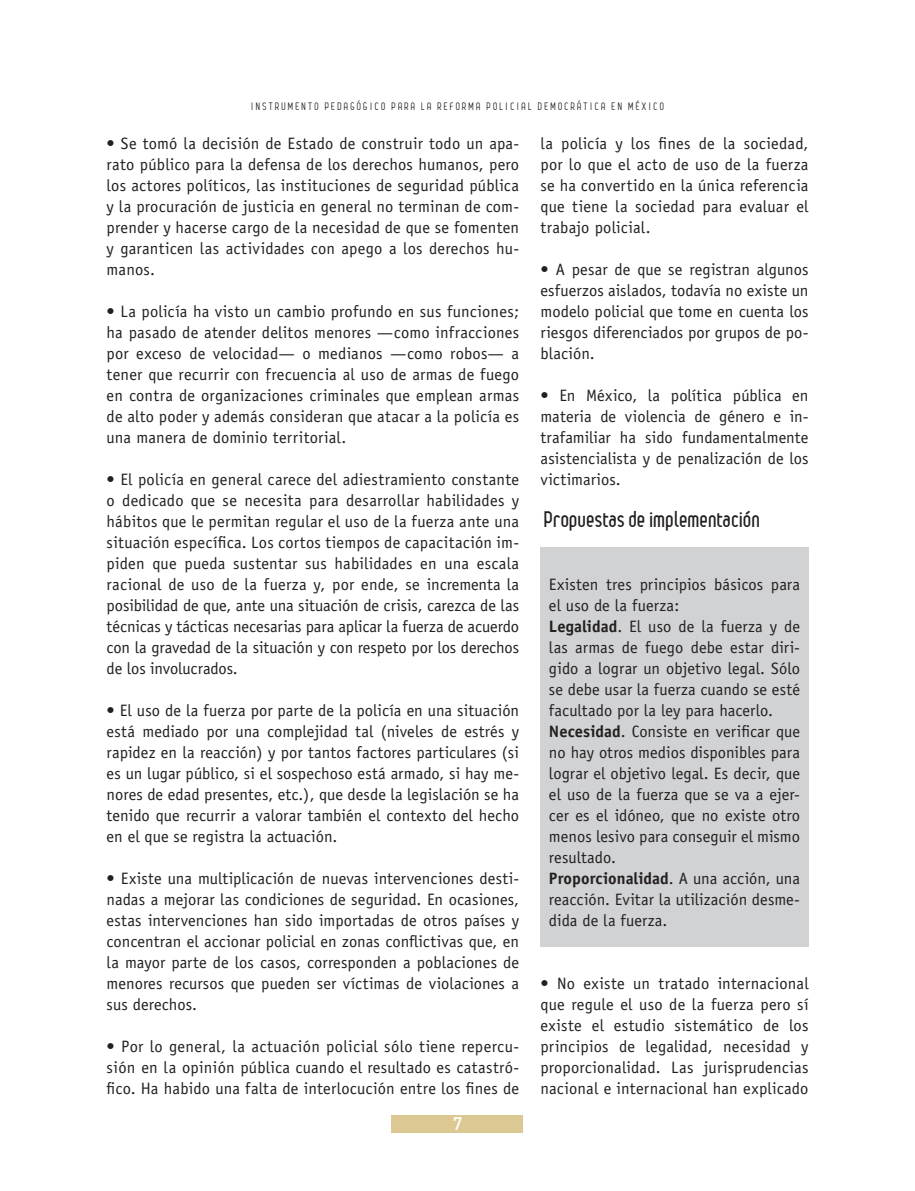
<style>
.page{position:relative;width:915px;height:1191px;background:#fff}
.page>*{position:absolute;margin:0;border:0;box-sizing:border-box;transform-origin:0 0}
.SUB_TITULO_1{font:700 21px "Leger";letter-spacing:.03em;color:#231f20}
.t1{font:500 18px "DIN";color:#fff}
.CUERPO_DE_TEXTO{font:16.5px/21px "Officina Sans";letter-spacing:.005em;color:#231f20;text-align:justify}
.DESTACADO{font:16.5px/21px "Officina Sans";letter-spacing:.005em;color:#231f20;text-align:justify}
.t2{font:10.5px "Leger";letter-spacing:.22em;color:#231f20}
.s1{font-weight:700}
</style>
<div class="page">
<div style="left:391px;top:1115px;width:132px;height:17px;background:#dbc893"></div>
<div style="left:540px;top:548px;width:268px;height:399px;background:#d1d2d4"></div>
<p class="t2" style="left:251px;top:100px;width:414px">INSTRUMENTO PEDAGÓGICO PARA LA REFORMA POLICIAL DEMOCRÁTICA EN MÉXICO</p>
<p class="CUERPO_DE_TEXTO" style="left:107px;top:133px;width:414px">• Se tomó la decisión de Estado de construir todo un apa&shy;rato público para la defensa de los derechos humanos, pero los actores políticos, las instituciones de seguridad pública y la procuración de justicia en general no terminan de com&shy;prender y hacerse cargo de la necesidad de que se fomenten y garanticen las actividades con apego a los derechos hu&shy;manos.</p>
<p class="CUERPO_DE_TEXTO" style="left:107px;top:301px;width:414px">• La policía ha visto un cambio profundo en sus funciones; ha pasado de atender delitos menores —como infracciones por exceso de velocidad— o medianos —como robos— a tener que recurrir con frecuencia al uso de armas de fuego en contra de organizaciones criminales que emplean armas de alto poder y además consideran que atacar a la policía es una manera de dominio territorial.</p>
<p class="CUERPO_DE_TEXTO" style="left:107px;top:469px;width:414px">• El policía en general carece del adiestramiento constante o dedicado que se necesita para desarrollar habilidades y hábitos que le permitan regular el uso de la fuerza ante una situación específica. Los cortos tiempos de capacitación im&shy;piden que pueda sustentar sus habilidades en una escala racional de uso de la fuerza y, por ende, se incrementa la posibilidad de que, ante una situación de crisis, carezca de las técnicas y tácticas necesarias para aplicar la fuerza de acuerdo con la gravedad de la situación y con respeto por los derechos de los involucrados.</p>
<p class="CUERPO_DE_TEXTO" style="left:107px;top:700px;width:414px">• El uso de la fuerza por parte de la policía en una situación está mediado por una complejidad tal (niveles de estrés y rapidez en la reacción) y por tantos factores particulares (si es un lugar público, si el sospechoso está armado, si hay me&shy;nores de edad presentes, etc.), que desde la legislación se ha tenido que recurrir a valorar también el contexto del hecho en el que se registra la actuación.</p>
<p class="CUERPO_DE_TEXTO" style="left:107px;top:868px;width:414px">• Existe una multiplicación de nuevas intervenciones desti&shy;nadas a mejorar las condiciones de seguridad. En ocasiones, estas intervenciones han sido importadas de otros países y concentran el accionar policial en zonas conflictivas que, en la mayor parte de los casos, corresponden a poblaciones de menores recursos que pueden ser víctimas de violaciones a sus derechos.</p>
<p class="CUERPO_DE_TEXTO" style="left:107px;top:1036px;width:414px">• Por lo general, la actuación policial sólo tiene repercu&shy;sión en la opinión pública cuando el resultado es catastró&shy;fico. Ha habido una falta de interlocución entre los fines de</p>
<p class="CUERPO_DE_TEXTO" style="left:540px;top:133px;width:269px">la policía y los fines de la sociedad, por lo que el acto de uso de la fuerza se ha convertido en la única referencia que tiene la sociedad para evaluar el trabajo policial.</p>
<p class="CUERPO_DE_TEXTO" style="left:540px;top:259px;width:269px">• A pesar de que se registran algunos esfuerzos aislados, todavía no existe un modelo policial que tome en cuenta los riesgos diferenciados por grupos de po&shy;blación.</p>
<p class="CUERPO_DE_TEXTO" style="left:540px;top:385px;width:269px">• En México, la política pública en materia de violencia de género e in&shy;trafamiliar ha sido fundamentalmente asistencialista y de penalización de los victimarios.</p>
<p class="SUB_TITULO_1" style="left:544px;top:507px;width:217px">Propuestas de implementación</p>
<p class="DESTACADO" style="left:549px;top:574px;width:252px">Existen tres principios básicos para el uso de la fuerza:</p>
<p class="DESTACADO" style="left:549px;top:616px;width:252px"><span class="s1">Legalidad</span>. El uso de la fuerza y de las armas de fuego debe estar diri&shy;gido a lograr un objetivo legal. Sólo se debe usar la fuerza cuando se esté facultado por la ley para hacerlo.</p>
<p class="DESTACADO" style="left:549px;top:721px;width:252px"><span class="s1">Necesidad</span>. Consiste en verificar que no hay otros medios disponibles para lograr el objetivo legal. Es decir, que el uso de la fuerza que se va a ejer&shy;cer es el idóneo, que no existe otro menos lesivo para conseguir el mismo resultado.</p>
<p class="DESTACADO" style="left:549px;top:868px;width:252px"><span class="s1">Proporcionalidad</span>. A una acción, una reacción. Evitar la utilización desme&shy;dida de la fuerza.</p>
<p class="CUERPO_DE_TEXTO" style="left:540px;top:973px;width:269px">• No existe un tratado internacional que regule el uso de la fuerza pero sí existe el estudio sistemático de los principios de legalidad, necesidad y proporcionalidad. Las jurisprudencias nacional e internacional han explicado</p>
<p class="t1" style="left:453px;top:1112px;width:11px">7</p>
</div>
